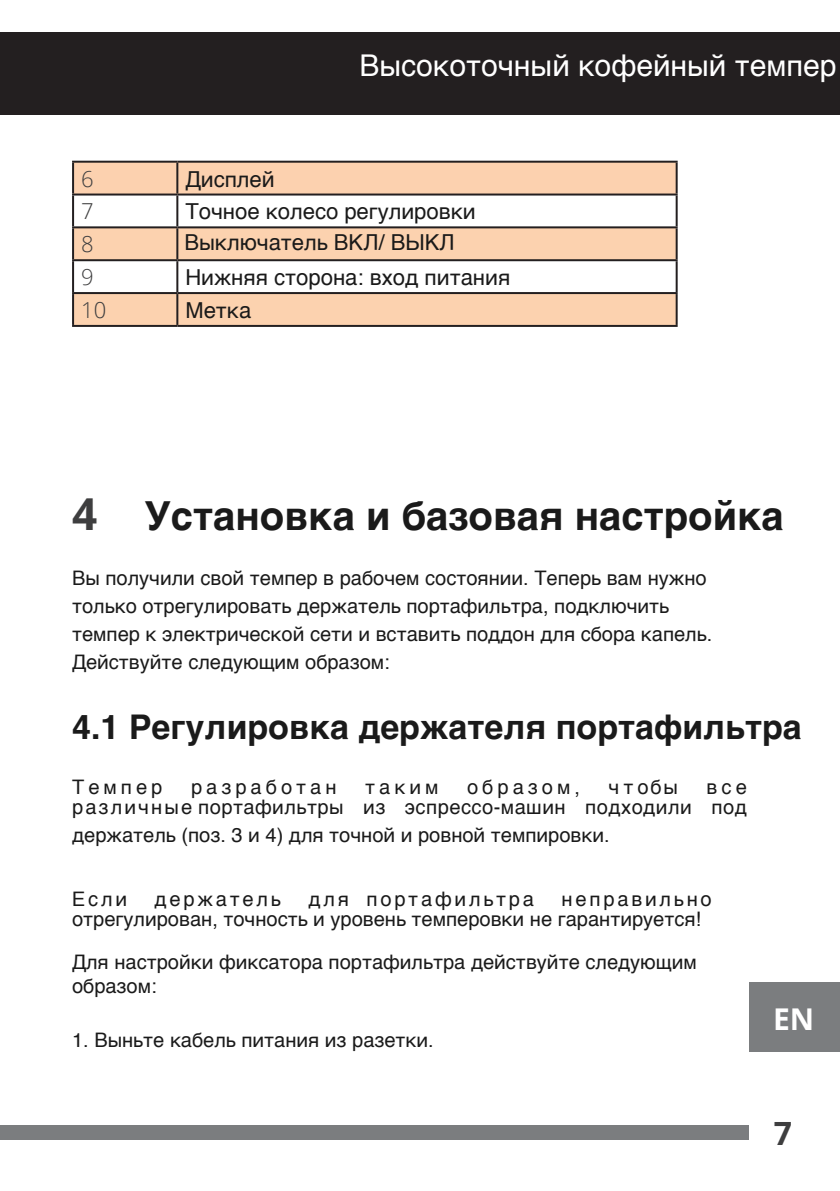
<style>
.page{position:relative;width:840px;height:1191px;background:#fff}
.page>*{position:absolute;margin:0;border:0;box-sizing:border-box;transform-origin:0 0}
.t1{font:700 44px "Open Sans";color:#3e3e3f}
.t2{font:700 40px "Helvetica";color:#1a1a1a}
.t3{font:700 34px "Helvetica";color:#1a1a1a}
.t4{font:700 32px "Open Sans";color:#3e3e3f}
.t5{font:30px "Helvetica";color:#fff}
.t6{font:700 30px "Open Sans";color:#fff}
.t7{font:22px/32.8px "Helvetica";color:#1a1a1a}
.t8{font:300 22px/32.8px "Open Sans";color:#3e3e3f}
.t9{font:20px/28px "Helvetica";color:#1a1a1a}
.t10{font:20px/20px "Helvetica";letter-spacing:.025em;color:#1a1a1a;text-align:right}
.t11{font:20px "Helvetica";letter-spacing:.14em;color:#1a1a1a}
.t12{font:20px "Helvetica";letter-spacing:.205em;color:#1a1a1a}
</style>
<div class="page">
<div style="left:0;top:1125px;width:748px;height:15px;background:#7b7d7f"></div>
<div style="left:748px;top:982px;width:91px;height:70px;background:#7b7d7f"></div>
<div style="left:0;top:32px;width:839px;height:83px;background:#231f20"></div>
<div style="left:74px;top:163px;width:601px;height:30px;background:#fcd1af"></div>
<svg style="left:74px;top:228px;width:601px;height:97px;fill:#fcd2af"></svg>
<hr style="left:72px;top:161px;width:105px;height:2px;background:#231f20">
<hr style="left:72px;top:163px;width:2px;height:30px;background:#231f20">
<hr style="left:177px;top:161px;width:500px;height:2px;background:#231f20">
<hr style="left:176px;top:163px;width:2px;height:30px;background:#231f20">
<hr style="left:675px;top:163px;width:2px;height:30px;background:#231f20">
<hr style="left:72px;top:193px;width:105px;height:2px;background:#231f20">
<hr style="left:72px;top:195px;width:2px;height:31px;background:#231f20">
<hr style="left:177px;top:193px;width:500px;height:2px;background:#231f20">
<hr style="left:176px;top:195px;width:2px;height:31px;background:#231f20">
<hr style="left:675px;top:195px;width:2px;height:31px;background:#231f20">
<hr style="left:72px;top:226px;width:105px;height:2px;background:#231f20">
<hr style="left:72px;top:228px;width:2px;height:31px;background:#231f20">
<hr style="left:177px;top:226px;width:500px;height:2px;background:#231f20">
<hr style="left:176px;top:228px;width:2px;height:31px;background:#231f20">
<hr style="left:675px;top:228px;width:2px;height:31px;background:#231f20">
<hr style="left:72px;top:259px;width:105px;height:2px;background:#231f20">
<hr style="left:72px;top:261px;width:2px;height:31px;background:#231f20">
<hr style="left:177px;top:259px;width:500px;height:2px;background:#231f20">
<hr style="left:176px;top:261px;width:2px;height:31px;background:#231f20">
<hr style="left:675px;top:261px;width:2px;height:31px;background:#231f20">
<hr style="left:72px;top:292px;width:105px;height:2px;background:#231f20">
<hr style="left:72px;top:294px;width:2px;height:31px;background:#231f20">
<hr style="left:177px;top:292px;width:500px;height:2px;background:#231f20">
<hr style="left:176px;top:294px;width:2px;height:31px;background:#231f20">
<hr style="left:675px;top:294px;width:2px;height:31px;background:#231f20">
<hr style="left:72px;top:325px;width:105px;height:2px;background:#231f20">
<hr style="left:177px;top:325px;width:500px;height:2px;background:#231f20">
<p class="t8" style="left:81px;top:162px;width:27px">6<br>7<br>8<br>9<br>10</p>
<h3 class="t5" style="left:359px;top:53px;width:478px">Высокоточный кофейный темпер</h3>
<p class="t7" style="left:185px;top:164px;width:292px">Дисплей<br>Точное колесо регулировки</p>
<p class="t7" style="left:184px;top:227px;width:271px">Выключатель ВКЛ/ ВЫКЛ</p>
<p class="t7" style="left:185px;top:263px;width:326px">Нижняя сторона: вход питания</p>
<p class="t7" style="left:185px;top:295px;width:67px">Метка</p>
<h1 class="t1" style="left:72px;top:483px;width:27px">4</h1>
<h2 class="t2" style="left:144px;top:499px;width:640px">Установка и базовая настройка</h2>
<p class="t9" style="left:72px;top:566px;width:641px">Вы получили свой темпер в рабочем состоянии. Теперь вам нужно только отрегулировать держатель портафильтра, подключить темпер к электрической сети и вставить поддон для сбора капель.<br>Действуйте следующим образом:</p>
<h3 class="t3" style="left:72px;top:713px;width:731px">4.1 Регулировка держателя портафильтра</h3>
<p class="t9" style="left:72px;top:774px;width:92px">Темпер</p>
<p class="t12" style="left:191px;top:778px;width:147px">разработан</p>
<p class="t9" style="left:365px;top:774px;width:75px">таким</p>
<p class="t12" style="left:467px;top:778px;width:114px">образом,</p>
<p class="t9" style="left:608px;top:774px;width:71px">чтобы</p>
<p class="t10" style="left:72px;top:778px;width:675px">все<br>различные портафильтры из эспрессо-машин подходили под</p>
<p class="t9" style="left:72px;top:822px;width:539px">держатель (поз. 3 и 4) для точной и ровной темпировки.</p>
<p class="t9" style="left:72px;top:886px;width:56px">Если</p>
<p class="t11" style="left:154px;top:890px;width:128px">держатель</p>
<p class="t11" style="left:308px;top:890px;width:227px">для портафильтра</p>
<p class="t9" style="left:72px;top:890px;width:640px;line-height:20px;text-indent:489px">неправильно отрегулирован, точность и уровень темперовки не гарантируется!</p>
<p class="t9" style="left:72px;top:952px;width:625px;line-height:24px">Для настройки фиксатора портафильтра действуйте следующим образом:</p>
<p class="t9" style="left:72px;top:1027px;width:363px">1. Выньте кабель питания из разетки.</p>
<h3 class="t6" style="left:772px;top:998px;width:43px">EN</h3>
<h3 class="t4" style="left:773px;top:1110px;width:20px">7</h3>
</div>
